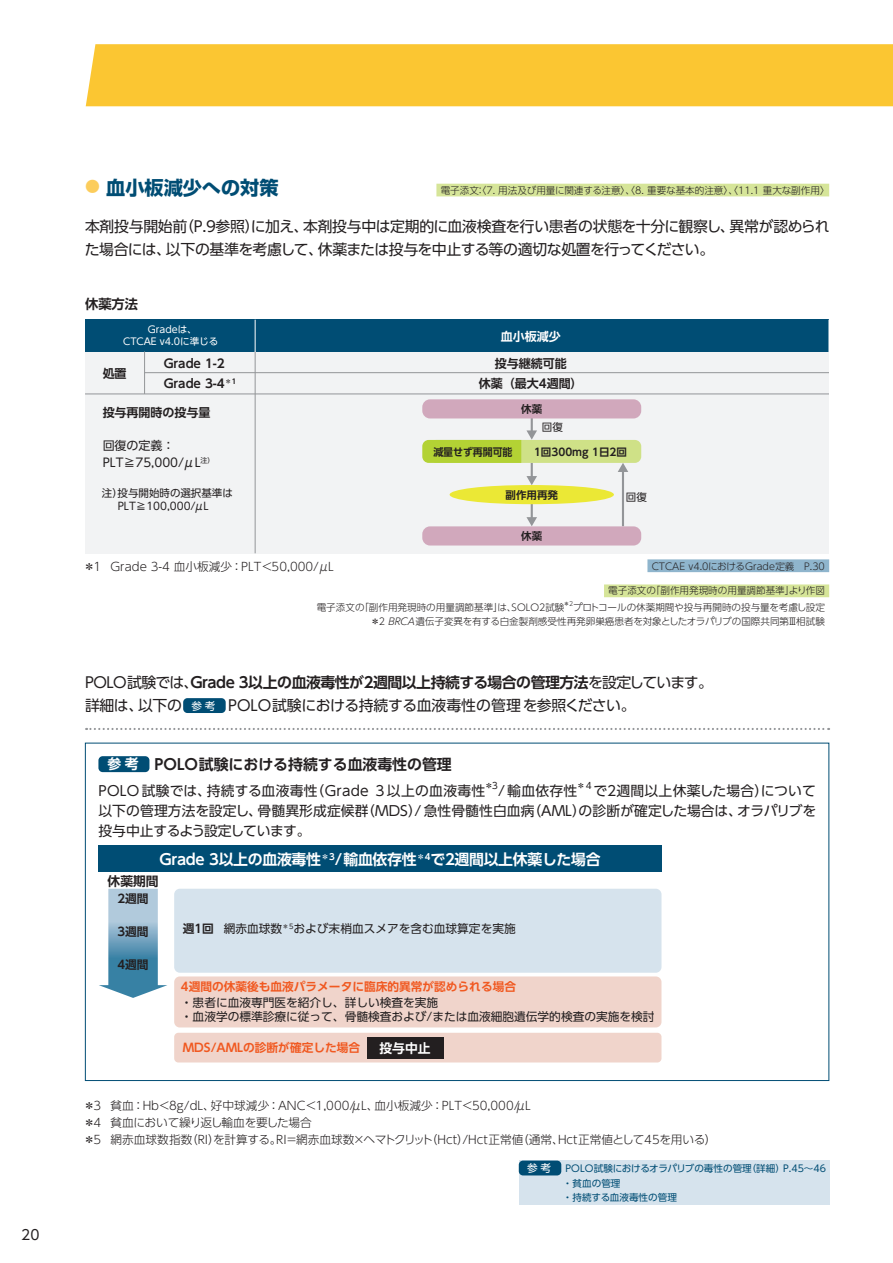
<style>
.page{position:relative;width:893px;height:1263px;background:#fff}
.page>*{position:absolute;margin:0;border:0;box-sizing:border-box;transform-origin:0 0}
.t1{font:700 19.2px "Shin Go Pro";color:#004d74}
.t2{font:14.85px/23.4px "UD Shin Go Pro";letter-spacing:-.02em;color:#231f20}
.t3{font:700 14.85px "UD Shin Go Pro De";letter-spacing:-.03em;color:#231f20}
.t4{font:700 14.85px "UD Shin Go Pro De";letter-spacing:-.02em;color:#fff}
.t5{font:700 14.85px "UD Shin Go Pro De";color:#231f20}
.t6{font:13.8px/20.2px "UD Shin Go Pro";letter-spacing:.005em;color:#231f20;text-align:justify}
.t7{font:700 13.35px "UD Shin Go Pro De";color:#231f20}
.t8{font:700 12.75px "UD Shin Go Pro De";color:#fff}
.t9{font:700 12.75px "UD Shin Go Pro De";color:#231f20}
.t10{font:700 12px/20.2px "UD Shin Go Pro De";color:#231f20;text-align:center}
.t11{font:12px/16.5px "UD Shin Go Pro";color:#231f20}
.t12{font:700 12px "UD Shin Go Pro De";color:#fff}
.t13{font:300 11.7px/17px "UD Shin Go Pro";color:#231f20}
.t14{font:11.7px/14.1px "UD Shin Go Pro";color:#231f20}
.t15{font:700 11.7px "UD Shin Go Pro De";color:#f15921}
.t16{font:700 11.7px "UD Shin Go Pro De";color:#231f20}
.t17{font:10.65px "UD Shin Go Pro";color:#fff}
.t18{font:10.5px/13.5px "UD Shin Go Pro";color:#231f20}
.t19{font:700 10.5px "UD Shin Go Pro De";color:#231f20}
.t20{font:700 10.5px "UD Shin Go Pro De";color:#231f20;scale:.95 1}
.t21{font:300 9.6px/13.8px "UD Shin Go Pro";color:#231f20;text-align:right}
.t22{font:9.6px/14.9px "UD Shin Go Pro";color:#004d74}
.t23{font:9.6px/11.6px "UD Shin Go Pro";color:#fff;text-align:center}
.t24{font:9px "UD Shin Go Pro";color:#231f20}
.t25{font:300 6.15px "UD Shin Go Pro";color:#231f20}
.s1{font-size:14.85px;color:#fccd5c}
.s2{font-family:"UD Shin Go Pro";font-weight:400}
.s3{font-size:10.65px;color:#fff}
.s4{font-size:13.8px;color:#fff}
.s5{font-family:"UD Shin Go Pro De";font-weight:700}
</style>
<div class="page">
<div style="left:86px;top:44px;width:807px;height:62px;background:#fbc632"></div>
<svg style="left:86px;top:728px;width:743px;height:2px"></svg>
<div style="left:436px;top:184px;width:393px;height:12px;background:#d6e599"></div>
<div style="left:647px;top:559px;width:182px;height:13px;background:#8fb5cd"></div>
<div style="left:604px;top:584px;width:225px;height:13px;background:#d6e599"></div>
<div style="left:183px;top:698px;width:43px;height:15px;background:#004d74;border-radius:4px"></div>
<div style="left:98px;top:756px;width:51px;height:16px;background:#004d74;border-radius:4px"></div>
<div style="left:174px;top:889px;width:487px;height:84px;background:#d6e3ed;border-radius:6px"></div>
<div style="left:174px;top:976px;width:487px;height:51px;background:#f0d4cb;border-radius:6px"></div>
<div style="left:174px;top:1033px;width:487px;height:29px;background:#f0d4cb;border-radius:4px"></div>
<div style="left:367px;top:1037px;width:76px;height:21px;background:#231f20"></div>
<svg style="left:99px;top:889px;width:68px;height:109px"></svg>
<div style="left:98px;top:846px;width:563px;height:26px;background:#004d74"></div>
<div style="left:519px;top:1160px;width:310px;height:45px;background:#d6e3ed"></div>
<div style="left:519px;top:1160px;width:42px;height:15px;background:#004d74;border-radius:4px"></div>
<div style="left:85px;top:320px;width:744px;height:32px;background:#004d74"></div>
<div style="left:85px;top:352px;width:744px;height:201px;background:#f2f3f4"></div>
<hr style="left:255px;top:351px;width:1px;height:202px;background:#939598">
<hr style="left:144px;top:351px;width:1px;height:43px;background:#939598">
<hr style="left:255px;top:320px;width:1px;height:32px;background:#fff">
<hr style="left:145px;top:372px;width:684px;height:1px;background:#939598">
<hr style="left:85px;top:394px;width:744px;height:1px;background:#939598">
<hr style="left:531px;top:410px;width:2px;height:22px;background:#939598">
<svg style="left:526px;top:504px;width:11px;height:22px"></svg>
<div style="left:422px;top:399px;width:219px;height:19px;background:#d1a8bc;border-radius:8px"></div>
<hr style="left:622px;top:470px;width:2px;height:56px;background:#939598">
<svg style="left:618px;top:463px;width:10px;height:9px"></svg>
<div style="left:422px;top:526px;width:219px;height:19px;background:#d1a8bc;border-radius:8px"></div>
<div style="left:450px;top:485px;width:164px;height:19px;background:#ebe835;border-radius:50%"></div>
<div style="left:430px;top:440px;width:211px;height:23px;background:#cfe187;border-radius:6px"></div>
<svg style="left:422px;top:430px;width:115px;height:55px"></svg>
<h3 class="t6" style="left:21px;top:1224px;width:20px">20</h3>
<h1 class="t1" style="left:85px;top:173px;width:195px"><span class="s1">●</span> 血小板減少への対策</h1>
<p class="t21" style="left:441px;top:183px;width:390px">電子添文：〈7. 用法及び用量に関連する注意〉、〈8. 重要な基本的注意〉、〈11.1 重大な副作用〉</p>
<h2 class="t2" style="left:85px;top:214px;width:746px">本剤投与開始前（P.9参照）に加え、本剤投与中は定期的に血液検査を行い患者の状態を十分に観察し、異常が認められた場合には、以下の基準を考慮して、休薬または投与を中止する等の適切な処置を行ってください。</h2>
<h3 class="t7" style="left:85px;top:293px;width:55px">休薬方法</h3>
<p class="t23" style="left:123px;top:323px;width:97px">Gradeは、<br>CTCAE v4.0に準じる</p>
<p class="t10" style="left:164px;top:353px;width:63px">Grade 1-2</p>
<p class="t10" style="left:103px;top:363px;width:25px">処置</p>
<p class="t10" style="left:103px;top:402px;width:109px">投与再開時の投与量</p>
<p class="t11" style="left:103px;top:437px;width:113px">回復の定義：<br>PLT≧75,000/μL<sup>注）</sup></p>
<p class="t18" style="left:118px;top:486px;width:117px;text-indent:-16px">注）投与開始時の選択基準は<br>PLT≧100,000/μL</p>
<p class="t10" style="left:164px;top:373px;width:74px">Grade 3-4<sup>＊1</sup></p>
<p class="t12" style="left:501px;top:327px;width:61px">血小板減少</p>
<p class="t10" style="left:479px;top:353px;width:105px">投与継続可能<br>休薬（最大4週間）</p>
<p class="t18" style="left:542px;top:420px;width:22px">回復</p>
<p class="t19" style="left:521px;top:400px;width:22px">休薬</p>
<p class="t20" style="left:433px;top:443px;width:85px">減量せず再開可能</p>
<p class="t19" style="left:534px;top:443px;width:94px">1回300mg 1日2回</p>
<p class="t19" style="left:505px;top:487px;width:54px">副作用再発</p>
<p class="t19" style="left:521px;top:527px;width:22px">休薬</p>
<p class="t18" style="left:626px;top:489px;width:22px">回復</p>
<p class="t13" style="left:83px;top:557px;width:252px">＊1 Grade 3-4 血小板減少：PLT＜50,000/μL</p>
<p class="t21" style="left:652px;top:559px;width:175px">CTCAE v4.0におけるGrade定義　P.30</p>
<p class="t21" style="left:608px;top:583px;width:218px">電子添文の「副作用発現時の用量調節基準」より作図</p>
<p class="t21" style="left:317px;top:600px;width:249px">電子添文の「副作用発現時の用量調節基準」は、SOLO2試験</p>
<p class="t25" style="left:564px;top:599px;width:11px">＊2</p>
<p class="t21" style="left:371px;top:600px;width:456px">プロトコールの休薬期間や投与再開時の投与量を考慮し設定<br>＊2 BRCA遺伝子変異を有する白金製剤感受性再発卵巣癌患者を対象としたオラパリブの国際共同第Ⅲ相試験</p>
<h2 class="t3" style="left:85px;top:670px;width:629px"><span class="s2">POLO試験では、</span>Grade 3以上の血液毒性が2週間以上持続する場合の管理方法<span class="s2">を設定しています。</span></h2>
<h2 class="t2" style="left:85px;top:693px;width:552px">詳細は、以下の <span class="s3">参考</span> POLO試験における持続する血液毒性の管理を参照ください。</h2>
<h2 class="t5" style="left:108px;top:752px;width:346px"><span class="s4">参考</span> POLO試験における持続する血液毒性の管理</h2>
<h3 class="t6" style="left:98px;top:780px;width:388px">POLO 試験では、持続する血液毒性（Grade 3以上の血液毒性</h3>
<p class="t24" style="left:484px;top:779px;width:17px">＊３</p>
<h3 class="t6" style="left:498px;top:780px;width:81px">/輸血依存性</h3>
<p class="t24" style="left:576px;top:779px;width:17px">＊4</p>
<h3 class="t6" style="left:98px;top:780px;width:719px;text-indent:495px">で２週間以上休薬した場合）について以下の管理方法を設定し、骨髄異形成症候群（MDS）/急性骨髄性白血病（AML）の診断が確定した場合は、オラパリブを投与中止するよう設定しています。</h3>
<h2 class="t4" style="left:159px;top:847px;width:443px">Grade 3以上の血液毒性<sup>＊3</sup>/輸血依存性<sup>＊4</sup>で2週間以上休薬した場合</h2>
<h3 class="t9" style="left:108px;top:871px;width:53px">休薬期間</h3>
<p class="t16" style="left:118px;top:889px;width:33px">2週間</p>
<p class="t16" style="left:118px;top:922px;width:33px">3週間</p>
<p class="t16" style="left:118px;top:955px;width:33px">4週間</p>
<p class="t14" style="left:183px;top:921px;width:334px"><span class="s5">週1回</span> 網赤血球数<sup>＊5</sup>および末梢血スメアを含む血球算定を実施</p>
<p class="t15" style="left:181px;top:977px;width:337px">4週間の休薬後も血液パラメータに臨床的異常が認められる場合</p>
<p class="t14" style="left:181px;top:995px;width:475px">・患者に血液専門医を紹介し、詳しい検査を実施<br>・血液学の標準診療に従って、骨髄検査および/または血液細胞遺伝学的検査の実施を検討</p>
<p class="t15" style="left:183px;top:1038px;width:179px">MDS/AMLの診断が確定した場合</p>
<h3 class="t8" style="left:379px;top:1038px;width:53px">投与中止</h3>
<p class="t13" style="left:83px;top:1097px;width:634px">＊3 貧血：Hb＜8g/dL、好中球減少：ANC＜1,000/μL、血小板減少：PLT＜50,000/μL<br>＊4 貧血において繰り返し輸血を要した場合<br>＊5 網赤血球数指数（RI）を計算する。RI＝網赤血球数×ヘマトクリット（Hct）/Hct正常値（通常、Hct正常値として45を用いる）</p>
<p class="t22" style="left:563px;top:1160px;width:265px">POLO試験におけるオラパリブの毒性の管理（詳細）P.45〜46・貧血の管理<br>・持続する血液毒性の管理</p>
<p class="t17" style="left:527px;top:1159px;width:25px">参考</p>
</div>
